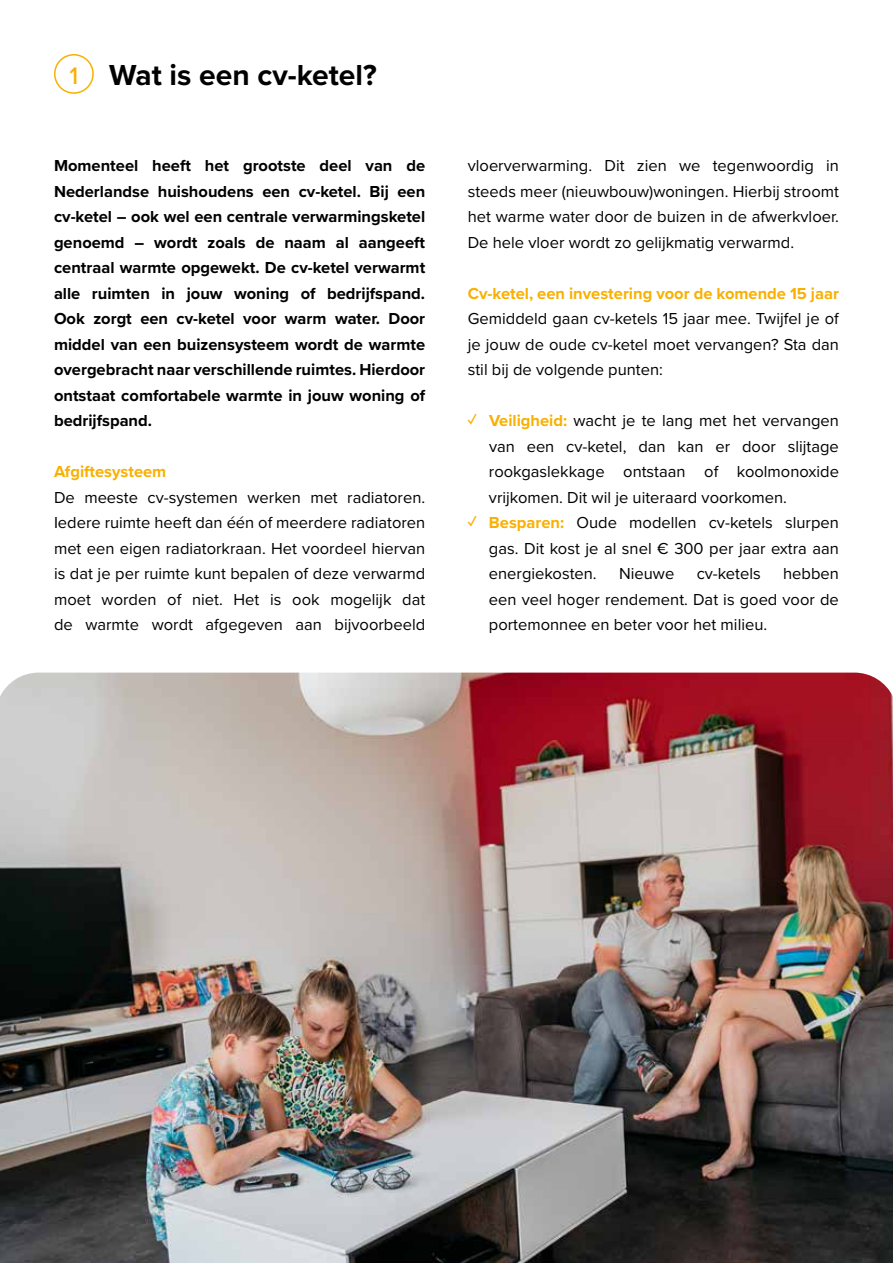
<style>
.page{position:relative;width:893px;height:1263px;background:#fff}
.page>*{position:absolute;margin:0;border:0;box-sizing:border-box;transform-origin:0 0}
.t1{font:700 30px "Proxima Nova";color:#000}
.t2{font:500 24.75px "Proxima Nova";color:#f9b000}
.t3{font:16.5px/25.5px "Proxima Nova";color:#000;text-align:justify}
.t4{font:700 16.5px/25.5px "Proxima Nova";color:#000;text-align:justify}
.t5{font:700 16.5px "Proxima Nova";color:#f9b000}
.s1{font-weight:700;color:#f9b000}
</style>
<div class="page">
<img style="left:0;top:673px;width:893px;height:590px">
<div style="left:54px;top:54px;width:40px;height:40px;border:2px solid #f9b000;border-radius:50%"></div>
<h2 class="t2" style="left:69px;top:57px;width:10px">1</h2>
<h1 class="t1" style="left:109px;top:53px;width:269px">Wat is een cv-ketel?</h1>
<p class="t4" style="left:54px;top:153px;width:373px">Momenteel heeft het grootste deel van de Nederlandse huishoudens een cv-ketel. Bij een cv-ketel – ook wel een centrale verwarmingsketel genoemd – wordt zoals de naam al aangeeft centraal warmte opgewekt. De cv-ketel verwarmt alle ruimten in jouw woning of bedrijfspand.<br>Ook zorgt een cv-ketel voor warm water. Door middel van een buizensysteem wordt de warmte overgebracht naar verschillende ruimtes. Hierdoor ontstaat comfortabele warmte in jouw woning of bedrijfspand.</p>
<p class="t5" style="left:54px;top:459px;width:114px">Afgiftesysteem</p>
<p class="t3" style="left:54px;top:484px;width:373px">De meeste cv-systemen werken met radiatoren.<br>Iedere ruimte heeft dan één of meerdere radiatoren met een eigen radiatorkraan. Het voordeel hiervan is dat je per ruimte kunt bepalen of deze verwarmd moet worden of niet. Het is ook mogelijk dat de warmte wordt afgegeven aan bijvoorbeeld</p>
<p class="t3" style="left:468px;top:152px;width:373px">vloerverwarming. Dit zien we tegenwoordig in steeds meer (nieuwbouw)woningen. Hierbij stroomt het warme water door de buizen in de afwerkvloer.<br>De hele vloer wordt zo gelijkmatig verwarmd.</p>
<p class="t5" style="left:468px;top:281px;width:373px">Cv-ketel, een investering voor de komende 15 jaar</p>
<p class="t3" style="left:468px;top:305px;width:373px">Gemiddeld gaan cv-ketels 15 jaar mee. Twijfel je of je jouw de oude cv-ketel moet vervangen? Sta dan stil bij de volgende punten:</p>
<p class="t3" style="left:489px;top:407px;width:351px;text-indent:-21px"><span class="s1">✓ Veiligheid:</span> wacht je te lang met het vervangen van een cv-ketel, dan kan er door slijtage rookgaslekkage ontstaan of koolmonoxide vrijkomen. Dit wil je uiteraard voorkomen.</p>
<p class="t3" style="left:489px;top:509px;width:352px;text-indent:-21px"><span class="s1">✓ Besparen:</span> Oude modellen cv-ketels slurpen gas. Dit kost je al snel € 300 per jaar extra aan energiekosten.</p>
<p class="t3" style="left:489px;top:560px;width:351px;text-indent:294px">hebben een veel hoger rendement. Dat is goed voor de portemonnee en beter voor het milieu.</p>
<p class="t3" style="left:619px;top:560px;width:57px">Nieuwe</p>
<p class="t3" style="left:697px;top:560px;width:66px">cv-ketels</p>
</div>
